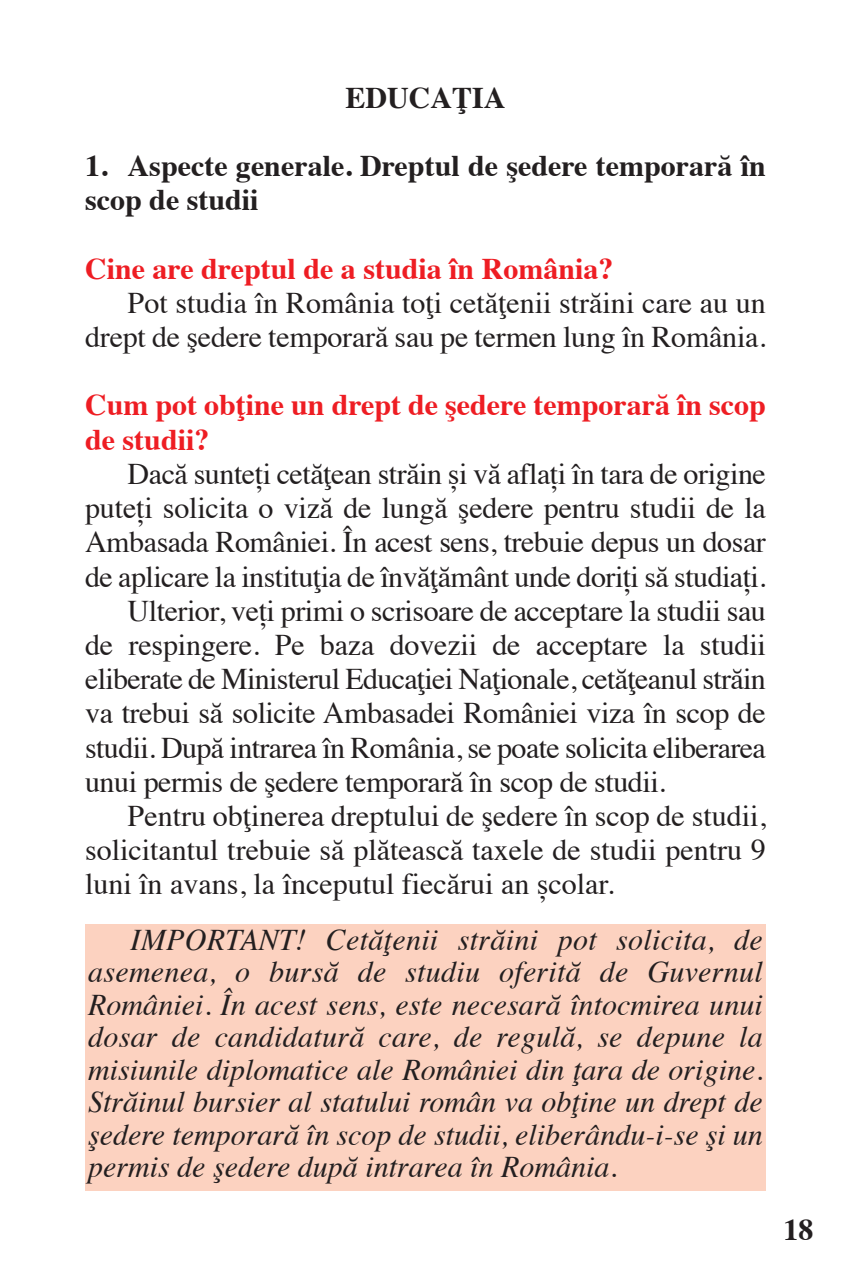
<style>
.page{position:relative;width:851px;height:1276px;background:#fff}
.page>*{position:absolute;margin:0;border:0;box-sizing:border-box;transform-origin:0 0}
.t1{font:30px/34.2px "Times";letter-spacing:-.01em;color:#231f20;text-align:right}
.t2{font:italic 30px/32.4px "Times";color:#231f20;text-align:justify}
.t3{font:700 30px/34.2px "Times";color:#ee1d23}
.t4{font:700 30px/34.2px "Times";color:#231f20}
</style>
<div class="page">
<div style="left:85px;top:924px;width:680px;height:267px;background:#fcd2c0"></div>
<p class="t4" style="left:345px;top:83px;width:162px">EDUCAŢIA</p>
<p class="t4" style="left:85px;top:151px;width:682px">1. Aspecte generale. Dreptul de şedere temporară în scop de studii</p>
<p class="t3" style="left:85px;top:254px;width:530px">Cine are dreptul de a studia în România?</p>
<p class="t1" style="left:85px;top:288px;width:682px">Pot studia în România toţi cetăţenii străini care au un drept de şedere temporară sau pe termen lung în România.</p>
<p class="t3" style="left:85px;top:391px;width:682px">Cum pot obţine un drept de şedere temporară în scop de studii?</p>
<p class="t1" style="left:128px;top:459px;width:639px">Dacă sunteți cetăţean străin și vă aflați în tara de origine</p>
<p class="t1" style="left:85px;top:493px;width:682px">puteți solicita o viză de lungă şedere pentru studii de la</p>
<p class="t1" style="left:85px;top:528px;width:682px">Ambasada României. În acest sens, trebuie depus un dosar</p>
<p class="t1" style="left:85px;top:562px;width:682px">de aplicare la instituţia de învăţământ unde doriți să studiați.</p>
<p class="t1" style="left:128px;top:596px;width:639px">Ulterior, veți primi o scrisoare de acceptare la studii sau</p>
<p class="t1" style="left:85px;top:630px;width:682px">de respingere. Pe baza dovezii de acceptare la studii</p>
<p class="t1" style="left:85px;top:664px;width:682px">eliberate de Ministerul Educaţiei Naţionale, cetăţeanul străin</p>
<p class="t1" style="left:85px;top:699px;width:682px">va trebui să solicite Ambasadei României viza în scop de</p>
<p class="t1" style="left:85px;top:733px;width:682px">studii. După intrarea în România, se poate solicita eliberarea</p>
<p class="t1" style="left:85px;top:767px;width:582px">unui permis de şedere temporară în scop de studii.</p>
<p class="t1" style="left:128px;top:801px;width:639px">Pentru obţinerea dreptului de şedere în scop de studii,</p>
<p class="t1" style="left:85px;top:835px;width:682px">solicitantul trebuie să plătească taxele de studii pentru 9</p>
<p class="t1" style="left:85px;top:870px;width:531px">luni în avans, la începutul fiecărui an școlar.</p>
<p class="t2" style="left:88px;top:926px;width:676px;text-indent:43px">IMPORTANT! Cetăţenii străini pot solicita, de asemenea, o bursă de studiu oferită de Guvernul României. În acest sens, este necesară întocmirea unui dosar de candidatură care, de regulă, se depune la misiunile diplomatice ale României din ţara de origine.<br>Străinul bursier al statului român va obţine un drept de şedere temporară în scop de studii, eliberându-i-se şi un permis de şedere după intrarea în România.</p>
<p class="t4" style="left:783px;top:1215px;width:31px">18</p>
</div>
